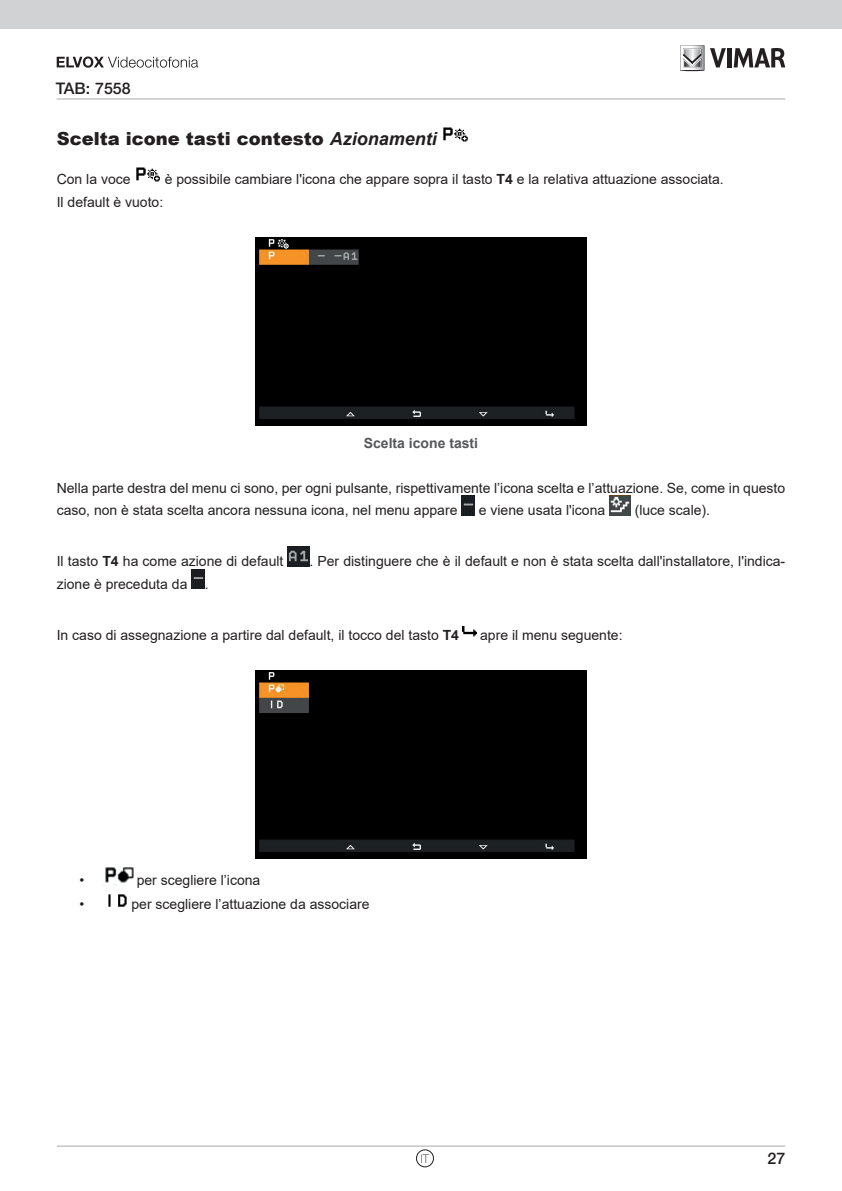
<style>
.page{position:relative;width:842px;height:1191px;background:#fff}
.page>*{position:absolute;margin:0;border:0;box-sizing:border-box;transform-origin:0 0}
.t1{font:900 18px "Arial";color:#231f20}
.t2{font:500 16px "Helvetica Neue LT Std";color:#231f20}
.t3{font:14px/22.6px "Arial";color:#231f20}
.t4{font:700 14px "Arial";color:#57585a}
.t5{font:100 12px "Helvetica Neue LT Std";color:#231f20}
.s1{font-weight:700;font-style:italic}
.s2{font-weight:700}
</style>
<div class="page">
<hr style="left:57px;top:1145px;width:728px;height:1px;background:#a8a9ad">
<div style="left:0;top:0;width:842px;height:28px;background:#d1d2d4"></div>
<svg style="left:680px;top:45px;width:24px;height:27px"></svg>
<svg style="left:710px;top:48px;width:16px;height:19px"></svg>
<hr style="left:727px;top:48px;width:4px;height:19px;background:#231f20">
<svg style="left:734px;top:48px;width:51px;height:19px"></svg>
<hr style="left:57px;top:98px;width:728px;height:1px;background:#a8a9ad">
<svg style="left:57px;top:56px;width:141px;height:12px"></svg>
<div style="left:416px;top:1149px;width:18px;height:18px;border:1px solid #231f20;border-radius:50%"></div>
<img style="left:443px;top:127px;width:25px;height:15px">
<img style="left:136px;top:167px;width:24px;height:15px">
<img style="left:255px;top:238px;width:332px;height:187px">
<img style="left:461px;top:495px;width:14px;height:20px">
<img style="left:609px;top:495px;width:22px;height:20px">
<img style="left:288px;top:546px;width:21px;height:20px">
<img style="left:191px;top:569px;width:14px;height:20px">
<img style="left:463px;top:626px;width:13px;height:11px">
<img style="left:255px;top:670px;width:332px;height:188px">
<img style="left:105px;top:867px;width:29px;height:18px">
<img style="left:108px;top:894px;width:19px;height:13px">
<p class="t2" style="left:56px;top:79px;width:76px">TAB: 7558</p>
<p class="t1" style="left:57px;top:125px;width:382px">Scelta icone tasti contesto <span class="s1">Azionamenti</span></p>
<p class="t3" style="left:57px;top:168px;width:75px">Con la voce</p>
<p class="t3" style="left:165px;top:168px;width:561px">è possibile cambiare l'icona che appare sopra il tasto <span class="s2">T4</span> e la relativa attuazione associata.</p>
<p class="t3" style="left:57px;top:190px;width:108px">Il default è vuoto:</p>
<p class="t4" style="left:364px;top:433px;width:116px">Scelta icone tasti</p>
<p class="t3" style="left:57px;top:476px;width:730px">Nella parte destra del menu ci sono, per ogni pulsante, rispettivamente l’icona scelta e l’attuazione. Se, come in questo caso, non è stata scelta ancora nessuna icona, nel menu appare</p>
<p class="t3" style="left:479px;top:499px;width:128px">e viene usata l'icona</p>
<p class="t3" style="left:635px;top:499px;width:77px">(luce scale).</p>
<p class="t3" style="left:57px;top:550px;width:228px">Il tasto <span class="s2">T4</span> ha come azione di default</p>
<p class="t3" style="left:309px;top:550px;width:477px">. Per distinguere che è il default e non è stata scelta dall'installatore, l'indica-</p>
<p class="t3" style="left:57px;top:572px;width:154px">zione è preceduta da .</p>
<p class="t3" style="left:57px;top:623px;width:404px">In caso di assegnazione a partire dal default, il tocco del tasto <span class="s2">T4</span></p>
<p class="t3" style="left:480px;top:623px;width:144px">apre il menu seguente:</p>
<p class="t3" style="left:79px;top:868px;width:6px">•</p>
<p class="t3" style="left:137px;top:868px;width:125px">per scegliere l’icona</p>
<p class="t3" style="left:79px;top:892px;width:6px">•</p>
<p class="t3" style="left:131px;top:892px;width:240px">per scegliere l’attuazione da associare</p>
<p class="t5" style="left:421px;top:1151px;width:10px">IT</p>
<p class="t2" style="left:767px;top:1148px;width:19px">27</p>
</div>
